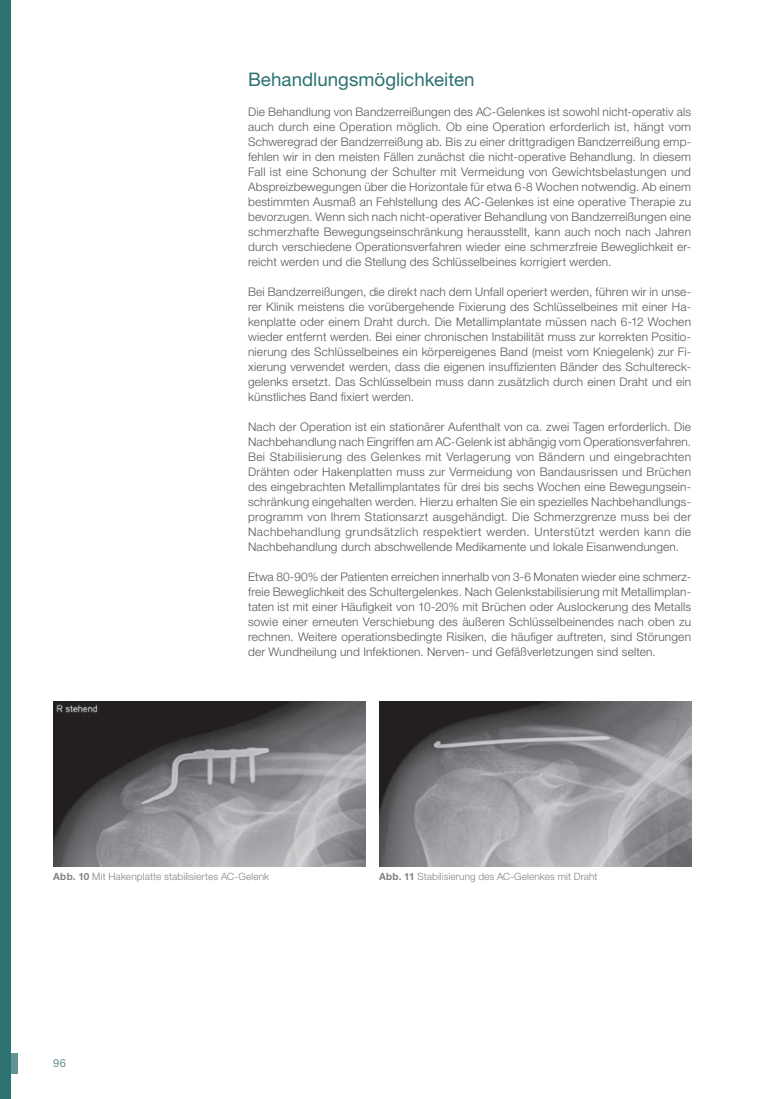
<style>
.page{position:relative;width:762px;height:1099px;background:#fff}
.page>*{position:absolute;margin:0;border:0;box-sizing:border-box;transform-origin:0 0}
.Subhead{font:18.75px "Helvetica Neue LT";color:#2b7270}
.Copy{font:300 11.88px/15px "Helvetica Neue LT";letter-spacing:.015em;color:#57585a;text-align:justify}
.t1{font:11.25px "Helvetica Neue LT";color:#669190}
.BUs{font:300 10px "Helvetica Neue LT";letter-spacing:.015em;color:#808285}
.s1{font-weight:700}
</style>
<div class="page">
<div style="left:0;top:1052px;width:18px;height:21px;background:#609593"></div>
<div style="left:0;top:0;width:11px;height:1098px;background:#2b7270"></div>
<img style="left:379px;top:701px;width:312px;height:165px">
<img style="left:53px;top:701px;width:312px;height:165px">
<p class="Subhead" style="left:248px;top:68px;width:228px">Behandlungsmöglichkeiten</p>
<p class="Copy" style="left:248px;top:104px;width:444px">Die Behandlung von Bandzerreißungen des AC-Gelenkes ist sowohl nicht-operativ als auch durch eine Operation möglich. Ob eine Operation erforderlich ist, hängt vom Schweregrad der Bandzerreißung ab. Bis zu einer drittgradigen Bandzerreißung emp&shy;fehlen wir in den meisten Fällen zunächst die nicht-operative Behandlung. In diesem Fall ist eine Schonung der Schulter mit Vermeidung von Gewichtsbelastungen und Abspreizbewegungen über die Horizontale für etwa 6-8 Wochen notwendig. Ab einem bestimmten Ausmaß an Fehlstellung des AC-Gelenkes ist eine operative Therapie zu bevorzugen. Wenn sich nach nicht-operativer Behandlung von Bandzerreißungen eine schmerzhafte Bewegungseinschränkung herausstellt, kann auch noch nach Jahren durch verschiedene Operationsverfahren wieder eine schmerzfreie Beweglichkeit er&shy;reicht werden und die Stellung des Schlüsselbeines korrigiert werden.</p>
<p class="Copy" style="left:248px;top:284px;width:444px">Bei Bandzerreißungen, die direkt nach dem Unfall operiert werden, führen wir in unse&shy;rer Klinik meistens die vorübergehende Fixierung des Schlüsselbeines mit einer Ha&shy;kenplatte oder einem Draht durch. Die Metallimplantate müssen nach 6-12 Wochen wieder entfernt werden. Bei einer chronischen Instabilität muss zur korrekten Positio&shy;nierung des Schlüsselbeines ein körpereigenes Band (meist vom Kniegelenk) zur Fi&shy;xierung verwendet werden, dass die eigenen insuffizienten Bänder des Schultereck&shy;gelenks ersetzt. Das Schlüsselbein muss dann zusätzlich durch einen Draht und ein künstliches Band fixiert werden.</p>
<p class="Copy" style="left:248px;top:419px;width:444px">Nach der Operation ist ein stationärer Aufenthalt von ca. zwei Tagen erforderlich. Die Nachbehandlung nach Eingriffen am AC-Gelenk ist abhängig vom Operationsverfahren.<br>Bei Stabilisierung des Gelenkes mit Verlagerung von Bändern und eingebrachten Drähten oder Hakenplatten muss zur Vermeidung von Bandausrissen und Brüchen des eingebrachten Metallimplantates für drei bis sechs Wochen eine Bewegungsein&shy;schränkung eingehalten werden. Hierzu erhalten Sie ein spezielles Nachbehandlungs&shy;programm von Ihrem Stationsarzt ausgehändigt. Die Schmerzgrenze muss bei der Nachbehandlung grundsätzlich respektiert werden. Unterstützt werden kann die Nachbehandlung durch abschwellende Medikamente und lokale Eisanwendungen.</p>
<p class="Copy" style="left:248px;top:569px;width:444px">Etwa 80-90% der Patienten erreichen innerhalb von 3-6 Monaten wieder eine schmerz&shy;freie Beweglichkeit des Schultergelenkes. Nach Gelenkstabilisierung mit Metallimplan&shy;taten ist mit einer Häufigkeit von 10-20% mit Brüchen oder Auslockerung des Metalls sowie einer erneuten Verschiebung des äußeren Schlüsselbeinendes nach oben zu rechnen. Weitere operationsbedingte Risiken, die häufiger auftreten, sind Störungen der Wundheilung und Infektionen. Nerven- und Gefäßverletzungen sind selten.</p>
<p class="BUs" style="left:53px;top:870px;width:218px"><span class="s1">Abb. 10</span> Mit Hakenplatte stabilisiertes AC-Gelenk</p>
<p class="BUs" style="left:379px;top:870px;width:220px"><span class="s1">Abb. 11</span> Stabilisierung des AC-Gelenkes mit Draht</p>
<p class="t1" style="left:53px;top:1056px;width:14px">96</p>
</div>
